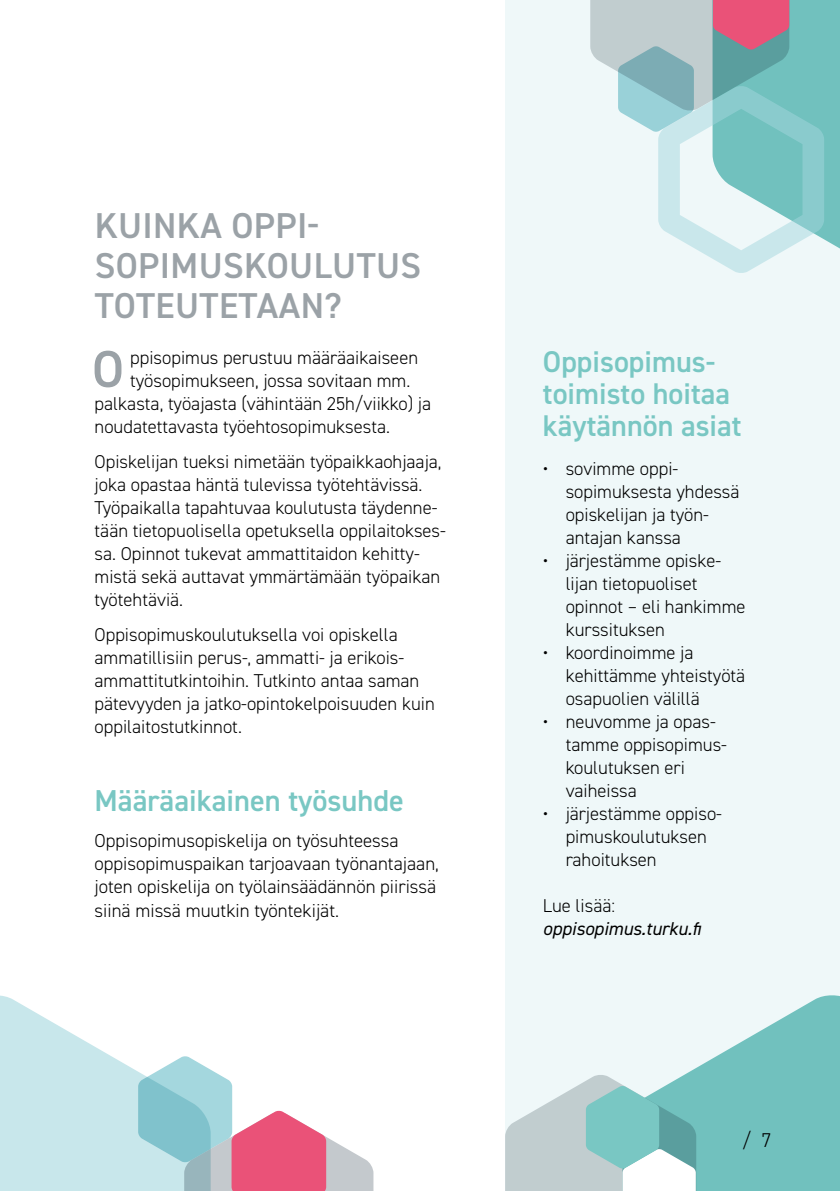
<style>
.page{position:relative;width:840px;height:1191px;background:#fff}
.page>*{position:absolute;margin:0;border:0;box-sizing:border-box;transform-origin:0 0}
.Leipis_Anfangi{font:600 52px "DIN2014";color:#9ba2a7}
.H2_OTSIKKO_18{font:600 36px/40px "DIN2014";letter-spacing:.01em;color:#9ba2a7}
.H2_pikkuotsikko{font:600 30.2px "DIN2014";color:#79c7c3}
.H2_pikkuotsikko-2{font:600 30px/32px "DIN2014";color:#79c7c3}
.INGRESSI{font:300 20px "DIN2014";color:#000}
.LEIPIS{font:300 18.8px/23.2px "DIN2014";color:#000}
.LEIPIS-2{font:300 18.6px/23px "DIN2014";color:#000}
.Leipis_Anfangi-2{font:300 18.6px "DIN2014";color:#000}
.LEIPIS-3{font:italic 18.6px "DIN2014";color:#000}
</style>
<div class="page">
<div style="left:505px;top:0;width:334px;height:1191px;background:#eff8f9"></div>
<svg style="left:590px;top:0;width:249px;height:273px"></svg>
<svg style="left:686px;top:995px;width:153px;height:196px;fill:#71c1be"></svg>
<svg style="left:505px;top:1074px;width:190px;height:117px"></svg>
<svg style="left:0;top:995px;width:138px;height:196px;fill:#c8e7eb"></svg>
<svg style="left:138px;top:1056px;width:235px;height:135px"></svg>
<p class="H2_OTSIKKO_18" style="left:95px;top:205px;width:327px">KUINKA OPPI-<br>SOPIMUSKOULUTUS<br>TOTEUTETAAN?</p>
<p class="Leipis_Anfangi" style="left:92px;top:334px;width:33px">O</p>
<p class="Leipis_Anfangi-2" style="left:130px;top:346px;width:289px">ppisopimus perustuu määräaikaiseen</p>
<p class="Leipis_Anfangi-2" style="left:130px;top:369px;width:281px">työsopimukseen, jossa sovitaan mm.</p>
<p class="Leipis_Anfangi-2" style="left:94px;top:392px;width:338px">palkasta, työajasta (vähintään 25h/viikko) ja</p>
<p class="Leipis_Anfangi-2" style="left:94px;top:415px;width:297px">noudatettavasta työehtosopimuksesta.</p>
<p class="LEIPIS-2" style="left:94px;top:450px;width:352px">Opiskelijan tueksi nimetään työpaikkaohjaaja, joka opastaa häntä tulevissa työtehtävissä.<br>Työpaikalla tapahtuvaa koulutusta täydenne&shy;tään tietopuolisella opetuksella oppilaitokses&shy;sa. Opinnot tukevat ammattitaidon kehitty&shy;mistä sekä auttavat ymmärtämään työpaikan työtehtäviä.</p>
<p class="LEIPIS-2" style="left:94px;top:623px;width:341px">Oppisopimuskoulutuksella voi opiskella ammatillisiin perus-, ammatti- ja erikois&shy;ammattitutkintoihin. Tutkinto antaa saman pätevyyden ja jatko-opintokelpoisuuden kuin oppilaitostutkinnot.</p>
<p class="H2_pikkuotsikko" style="left:94px;top:781px;width:311px">Määräaikainen työsuhde</p>
<p class="LEIPIS" style="left:94px;top:828px;width:345px">Oppisopimusopiskelija on työsuhteessa oppisopimuspaikan tarjoavaan työnantajaan, joten opiskelija on työlainsäädännön piirissä siinä missä muutkin työntekijät.</p>
<p class="H2_pikkuotsikko-2" style="left:542px;top:345px;width:200px">Oppisopimus&shy;toimisto hoitaa käytännön asiat</p>
<p class="LEIPIS-2" style="left:565px;top:457px;width:175px;text-indent:-23px">• sovimme oppi&shy;sopimuksesta yhdessä opiskelijan ja työn&shy;antajan kanssa</p>
<p class="LEIPIS-2" style="left:565px;top:549px;width:181px;text-indent:-23px">• järjestämme opiske&shy;lijan tietopuoliset opinnot – eli hankimme kurssituksen</p>
<p class="LEIPIS-2" style="left:565px;top:641px;width:181px;text-indent:-23px">• koordinoimme ja kehittämme yhteistyötä osapuolien välillä</p>
<p class="LEIPIS-2" style="left:565px;top:710px;width:163px;text-indent:-23px">• neuvomme ja opas&shy;tamme oppisopimus&shy;koulutuksen eri vaiheissa</p>
<p class="LEIPIS-2" style="left:565px;top:802px;width:158px;text-indent:-23px">• järjestämme oppiso&shy;pimuskoulutuksen rahoituksen</p>
<p class="LEIPIS-2" style="left:542px;top:894px;width:74px">Lue lisää:</p>
<p class="LEIPIS-3" style="left:542px;top:917px;width:160px">oppisopimus.turku.fi</p>
<p class="INGRESSI" style="left:741px;top:1127px;width:31px">/ 7</p>
</div>
